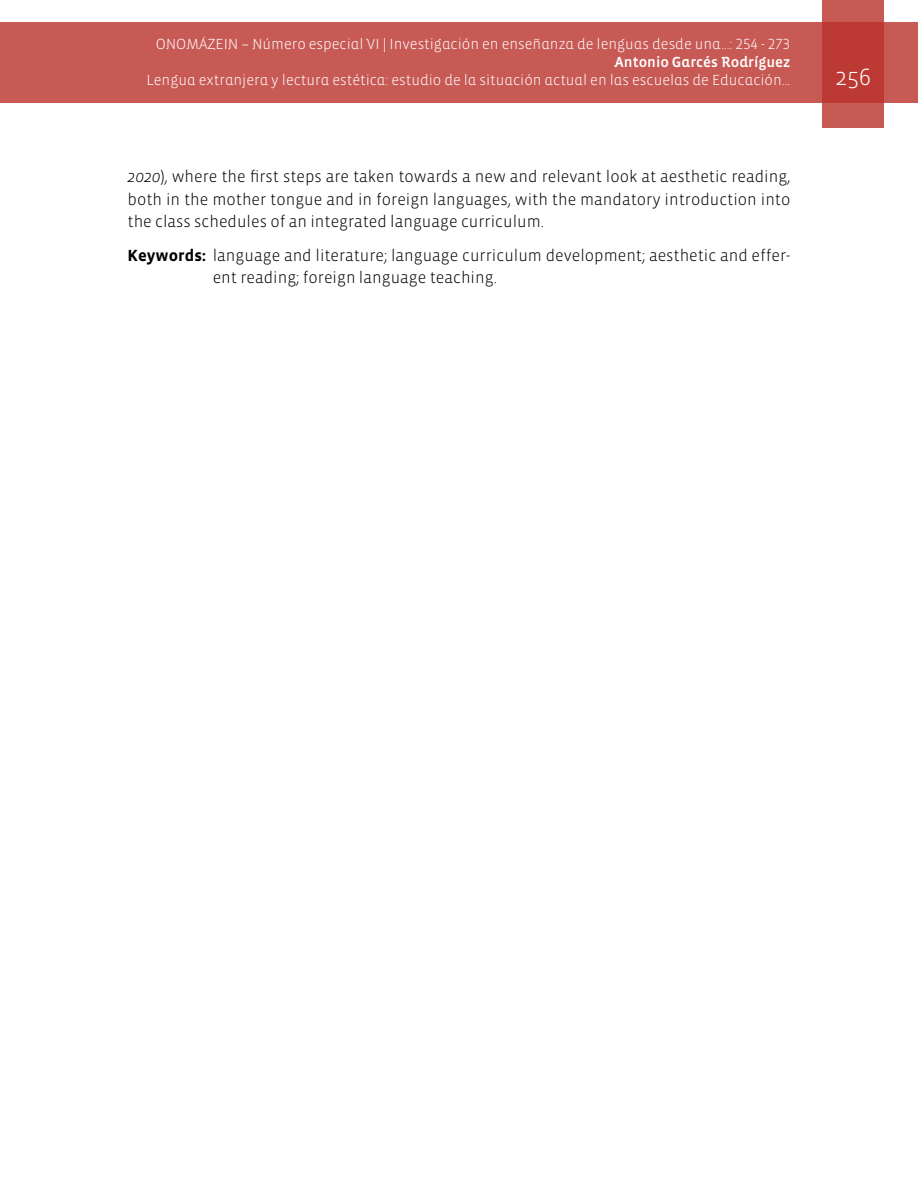
<style>
.page{position:relative;width:918px;height:1188px;background:#fff}
.page>*{position:absolute;margin:0;border:0;box-sizing:border-box;transform-origin:0 0}
.t1{font:300 24px "Vista Sans";color:#fff}
.t2{font:300 16.5px/22.5px "Vista Sans";color:#000}
.t3{font:300 15px "Vista Sans Alt";color:#fff}
.t4{font:15px "Vista Sans Alt Med";color:#fff}
.s1{font-style:italic}
.s2{font-weight:700}
</style>
<div class="page">
<div style="left:0;top:23px;width:918px;height:80px;background:#c85a55"></div>
<svg style="left:822px;top:0;width:62px;height:128px;fill:#bd3933"></svg>
<p class="t3" style="left:156px;top:37px;width:636px">ONOMÁZEIN – Número especial VI | Investigación en enseñanza de lenguas desde una...: 254 - 273</p>
<p class="t4" style="left:615px;top:55px;width:177px">Antonio Garcés Rodríguez</p>
<p class="t3" style="left:146px;top:73px;width:645px">Lengua extranjera y lectura estética: estudio de la situación actual en las escuelas de Educación...</p>
<h1 class="t1" style="left:835px;top:65px;width:37px">256</h1>
<p class="t2" style="left:128px;top:166px;width:664px;text-align:justify"><span class="s1">2020</span>), where the first steps are taken towards a new and relevant look at aesthetic reading, both in the mother tongue and in foreign languages, with the mandatory introduction into the class schedules of an integrated language curriculum.</p>
<p class="t2" style="left:213px;top:244px;width:579px;text-indent:-85px"><span class="s2">Keywords:</span> language and literature; language curriculum development; aesthetic and effer&shy;ent reading; foreign language teaching.</p>
</div>
